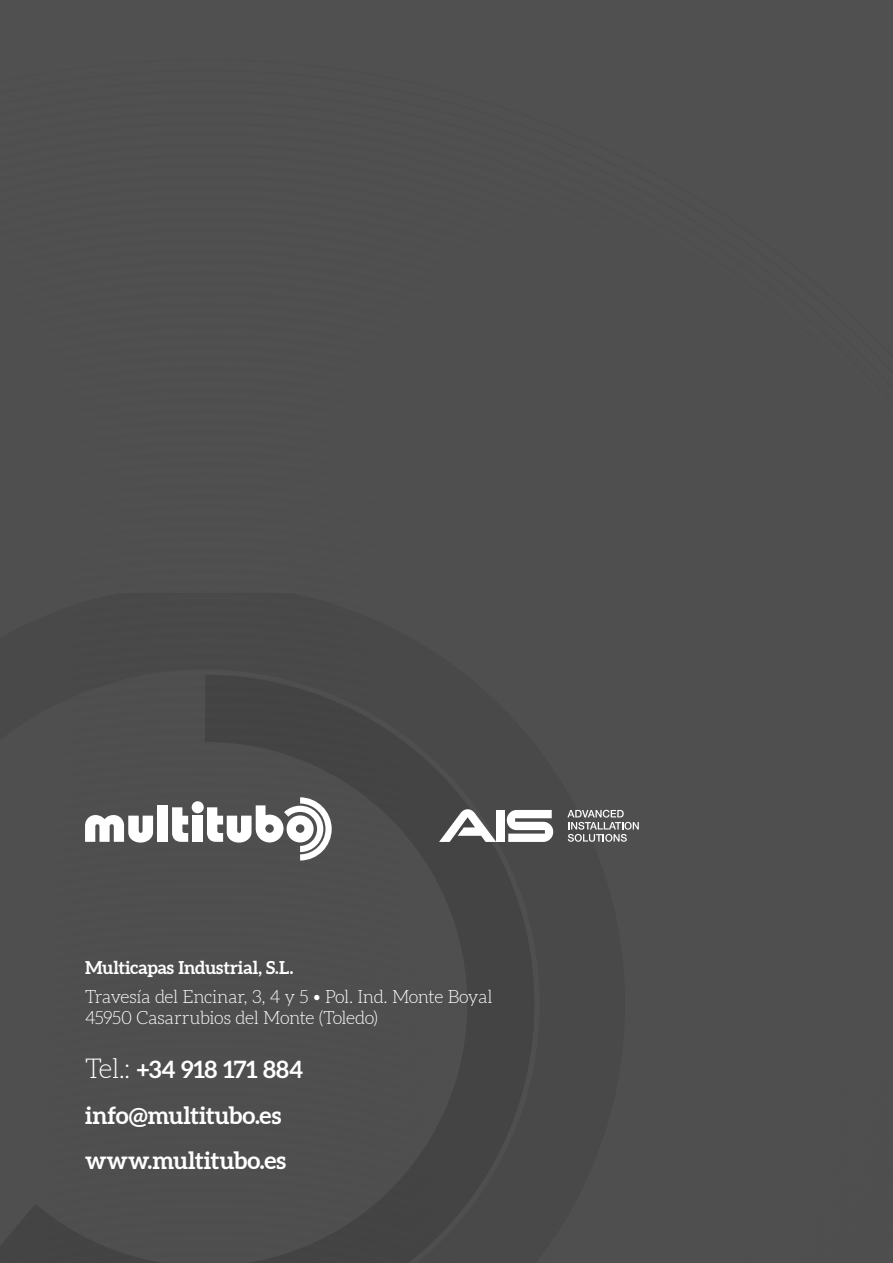
<style>
.page{position:relative;width:893px;height:1263px;background:#505050}
.page>*{position:absolute;margin:0;border:0;box-sizing:border-box;transform-origin:0 0}
.t1{font:700 24px/45.8px "Aleo";letter-spacing:-.005em;color:#fff}
.t2{font:300 18px/21px "Aleo";letter-spacing:-.025em;color:#fff}
.t3{font:700 18px "Aleo";letter-spacing:-.005em;color:#fff}
.s1{font-weight:300;font-size:27px}
</style>
<div class="page">
<svg style="left:0;top:675px;width:608px;height:588px"></svg>
<hr style="left:892px;top:0;width:1px;height:123px;background:#fff">
<div style="left:192px;top:801px;width:12px;height:12px;background:#fff;border-radius:50%"></div>
<svg style="left:172px;top:807px;width:16px;height:35px"></svg>
<svg style="left:85px;top:815px;width:68px;height:27px"></svg>
<svg style="left:207px;top:797px;width:125px;height:63px"></svg>
<div style="left:192px;top:816px;width:11px;height:26px;background:#fff"></div>
<div style="left:157px;top:805px;width:11px;height:37px;background:#fff"></div>
<svg style="left:567px;top:810px;width:72px;height:32px"></svg>
<svg style="left:439px;top:809px;width:57px;height:33px"></svg>
<div style="left:496px;top:810px;width:9px;height:32px;background:#fff"></div>
<svg style="left:507px;top:810px;width:46px;height:32px"></svg>
<p class="t3" style="left:85px;top:956px;width:210px">Multicapas Industrial, S.L.</p>
<p class="t2" style="left:85px;top:988px;width:409px">Travesía del Encinar, 3, 4 y 5 • Pol. Ind. Monte Boyal<br>45950 Casarrubios del Monte (Toledo)</p>
<h1 class="t1" style="left:85px;top:1047px;width:219px"><span class="s1">Tel.:</span> +34 918 171 884 info@multitubo.es www.multitubo.es</h1>
</div>
